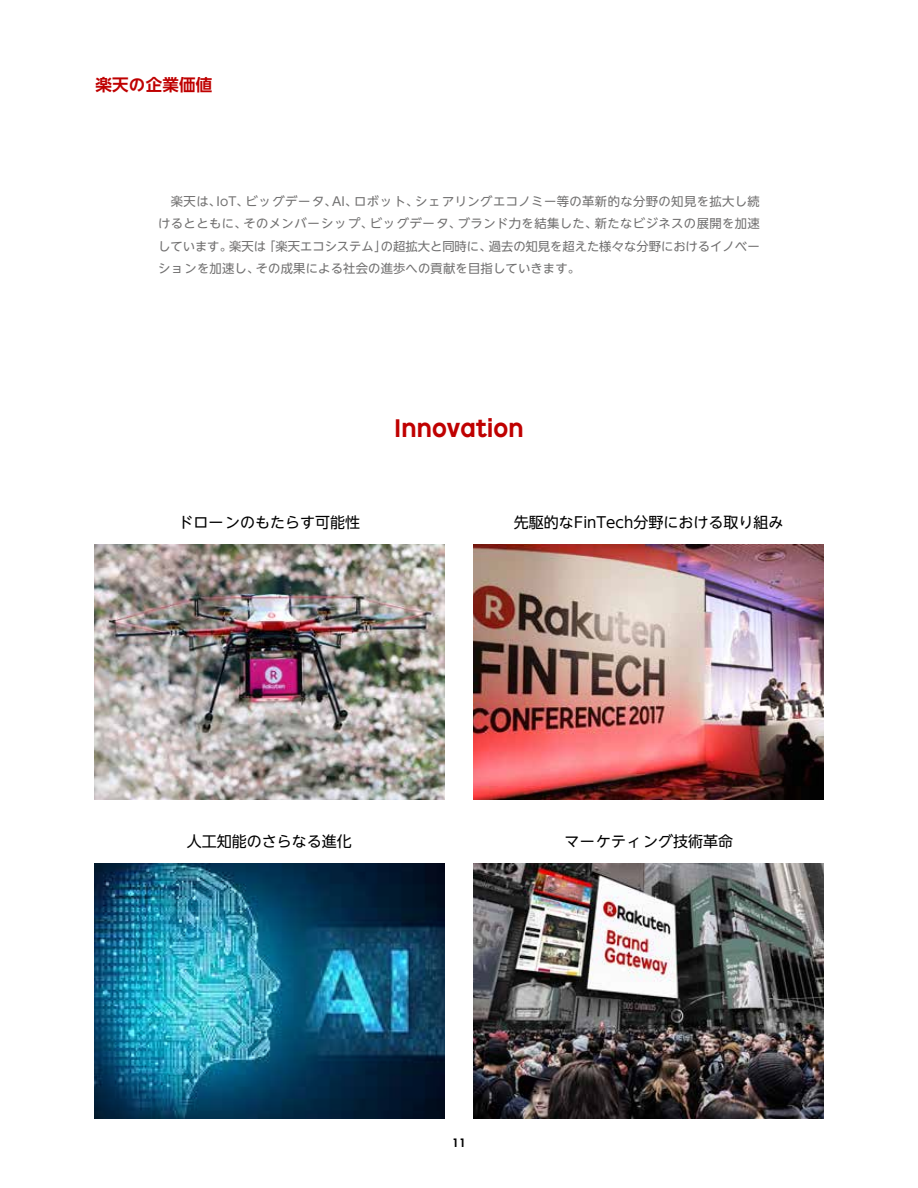
<style>
.page{position:relative;width:918px;height:1188px;background:#fff}
.page>*{position:absolute;margin:0;border:0;box-sizing:border-box;transform-origin:0 0}
.t1{font:22.5px "Rakuten Global B";color:#bf0000}
.t2{font:700 16.5px "UD Shin Go NT Pro De";letter-spacing:.015em;color:#bf0000}
.t3{font:15px "UD Shin Go NT Pro";color:#000}
.t4{font:12.3px/22.5px "UD Shin Go NT Pro";letter-spacing:.015em;color:#717070;text-align:justify}
.t5{font:10.8px "Rakuten Global B";color:#000}
</style>
<div class="page">
<img style="left:94px;top:544px;width:350px;height:255px">
<img style="left:94px;top:863px;width:350px;height:255px">
<img style="left:474px;top:544px;width:350px;height:255px">
<img style="left:474px;top:863px;width:350px;height:255px">
<h2 class="t2" style="left:95px;top:71px;width:118px">楽天の企業価値</h2>
<p class="t4" style="left:158px;top:189px;width:603px;text-indent:13px">楽天は、IoT、ビッグデータ、AI、ロボット、シェアリングエコノミー等の革新的な分野の知見を拡大し続けるとともに、そのメンバーシップ、ビッグデータ、ブランド力を結集した、新たなビジネスの展開を加速しています。楽天は「楽天エコシステム」の超拡大と同時に、過去の知見を超えた様々な分野におけるイノベーションを加速し、その成果による社会の進歩への貢献を目指していきます。</p>
<p class="t3" style="left:178px;top:510px;width:183px">ドローンのもたらす可能性</p>
<h1 class="t1" style="left:394px;top:413px;width:131px">Innovation</h1>
<p class="t3" style="left:514px;top:510px;width:271px">先駆的なFinTech分野における取り組み</p>
<p class="t3" style="left:187px;top:829px;width:167px">人工知能のさらなる進化</p>
<p class="t3" style="left:564px;top:829px;width:170px">マーケティング技術革命</p>
<p class="t5" style="left:452px;top:1135px;width:15px">11</p>
</div>
